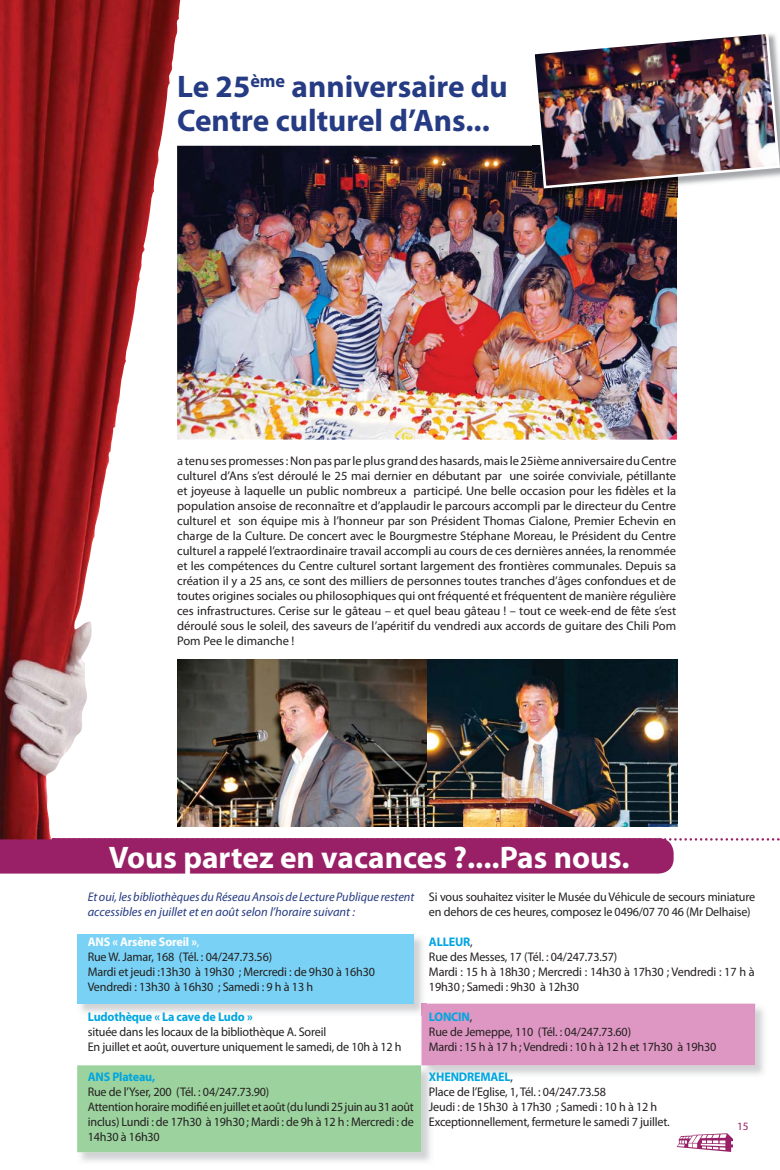
<style>
.page{position:relative;width:780px;height:1170px;background:#fff}
.page>*{position:absolute;margin:0;border:0;box-sizing:border-box;transform-origin:0 0}
.t1{font:700 31.25px/33.8px "Myriad Pro";color:#253b83}
.t2{font:700 31.25px "Myriad Pro";color:#fff}
.t3{font:12.5px/15px "Myriad Pro";letter-spacing:-.015em;color:#231f20}
.t4{font:italic 12.5px/15px "Myriad Pro";color:#253b83}
.t5{font:700 12.5px "Myriad Pro";letter-spacing:-.015em;color:#00a6e0}
.t6{font:11.25px "Myriad MM.400.600.";color:#992066}
.s1{font-weight:700;color:#fff}
.s2{color:#fff}
.s3{font-weight:700;color:#00a6e0}
</style>
<div class="page">
<img style="left:0;top:0;width:180px;height:838px">
<img style="left:177px;top:146px;width:500px;height:293px">
<img style="left:532px;top:190px;width:145px;height:8px">
<img style="left:530px;top:34px;width:250px;height:156px">
<img style="left:177px;top:659px;width:500px;height:167px">
<img style="left:755px;top:1004px;width:9px;height:71px">
<div style="left:77px;top:933px;width:337px;height:70px;background:#79d2f5"></div>
<svg style="left:0;top:838px;width:780px;height:35px;background:#a63d7a"></svg>
<svg style="left:77px;top:1003px;width:678px;height:149px"></svg>
<h1 class="t1" style="left:177px;top:73px;width:332px">Le 25<sup>ème</sup> anniversaire du<br>Centre culturel d’Ans...</h1>
<p class="t3" style="left:177px;top:454px;width:500px;text-align:justify">a tenu ses promesses : Non pas par le plus grand des hasards, mais le 25ième anniversaire du Centre culturel d’Ans s’est déroulé le 25 mai dernier en débutant par une soirée conviviale, pétillante et joyeuse à laquelle un public nombreux a participé. Une belle occasion pour les fidèles et la population ansoise de reconnaître et d’applaudir le parcours accompli par le directeur du Centre culturel et son équipe mis à l’honneur par son Président Thomas Cialone, Premier Echevin en charge de la Culture. De concert avec le Bourgmestre Stéphane Moreau, le Président du Centre culturel a rappelé l’extraordinaire travail accompli au cours de ces dernières années, la renommée et les compétences du Centre culturel sortant largement des frontières communales. Depuis sa création il y a 25 ans, ce sont des milliers de personnes toutes tranches d’âges confondues et de toutes origines sociales ou philosophiques qui ont fréquenté et fréquentent de manière régulière ces infrastructures. Cerise sur le gâteau – et quel beau gâteau ! – tout ce week-end de fête s’est déroulé sous le soleil, des saveurs de l’apéritif du vendredi aux accords de guitare des Chili Pom Pom Pee le dimanche !</p>
<h1 class="t2" style="left:109px;top:845px;width:522px">Vous partez en vacances ?....Pas nous.</h1>
<p class="t4" style="left:88px;top:890px;width:328px">Et oui, les bibliothèques du Réseau Ansois de Lecture Publique restent accessibles en juillet et en août selon l’horaire suivant :</p>
<p class="t3" style="left:88px;top:935px;width:289px"><span class="s1">ANS « Arsène Soreil »</span><span class="s2">,<br></span>Rue W. Jamar, 168 (Tél. : 04/247.73.56)<br>Mardi et jeudi :13h30 à 19h30 ; Mercredi : de 9h30 à 16h30<br>Vendredi : 13h30 à 16h30 ; Samedi : 9 h à 13 h</p>
<p class="t5" style="left:88px;top:1011px;width:166px">Ludothèque « La cave de Ludo »</p>
<p class="t3" style="left:88px;top:1025px;width:315px">située dans les locaux de la bibliothèque A. Soreil<br>En juillet et août, ouverture uniquement le samedi, de 10h à 12 h</p>
<p class="t5" style="left:88px;top:1071px;width:69px">ANS Plateau,</p>
<p class="t3" style="left:88px;top:1085px;width:327px">Rue de l’Yser, 200 (Tél. : 04/247.73.90)<br>Attention horaire modifié en juillet et août (du lundi 25 juin au 31 août inclus) Lundi : de 17h30 à 19h30 ; Mardi : de 9h à 12 h : Mercredi : de 14h30 à 16h30</p>
<p class="t3" style="left:429px;top:890px;width:328px">Si vous souhaitez visiter le Musée du Véhicule de secours miniature en dehors de ces heures, composez le 0496/07 70 46 (Mr Delhaise)</p>
<p class="t3" style="left:429px;top:935px;width:327px"><span class="s3">ALLEUR</span>,<br>Rue des Messes, 17 (Tél. : 04/247.73.57)<br>Mardi : 15 h à 18h30 ; Mercredi : 14h30 à 17h30 ; Vendredi : 17 h à 19h30 ; Samedi : 9h30 à 12h30</p>
<p class="t3" style="left:429px;top:1010px;width:289px"><span class="s3">LONCIN</span>,<br>Rue de Jemeppe, 110 (Tél. : 04/247.73.60)<br>Mardi : 15 h à 17 h ; Vendredi : 10 h à 12 h et 17h30 à 19h30</p>
<p class="t3" style="left:429px;top:1070px;width:242px"><span class="s3">XHENDREMAEL</span>,<br>Place de l’Eglise, 1, Tél. : 04/247.73.58<br>Jeudi : de 15h30 à 17h30 ; Samedi : 10 h à 12 h Exceptionnellement, fermeture le samedi 7 juillet.</p>
<p class="t6" style="left:737px;top:1118px;width:13px">15</p>
</div>
